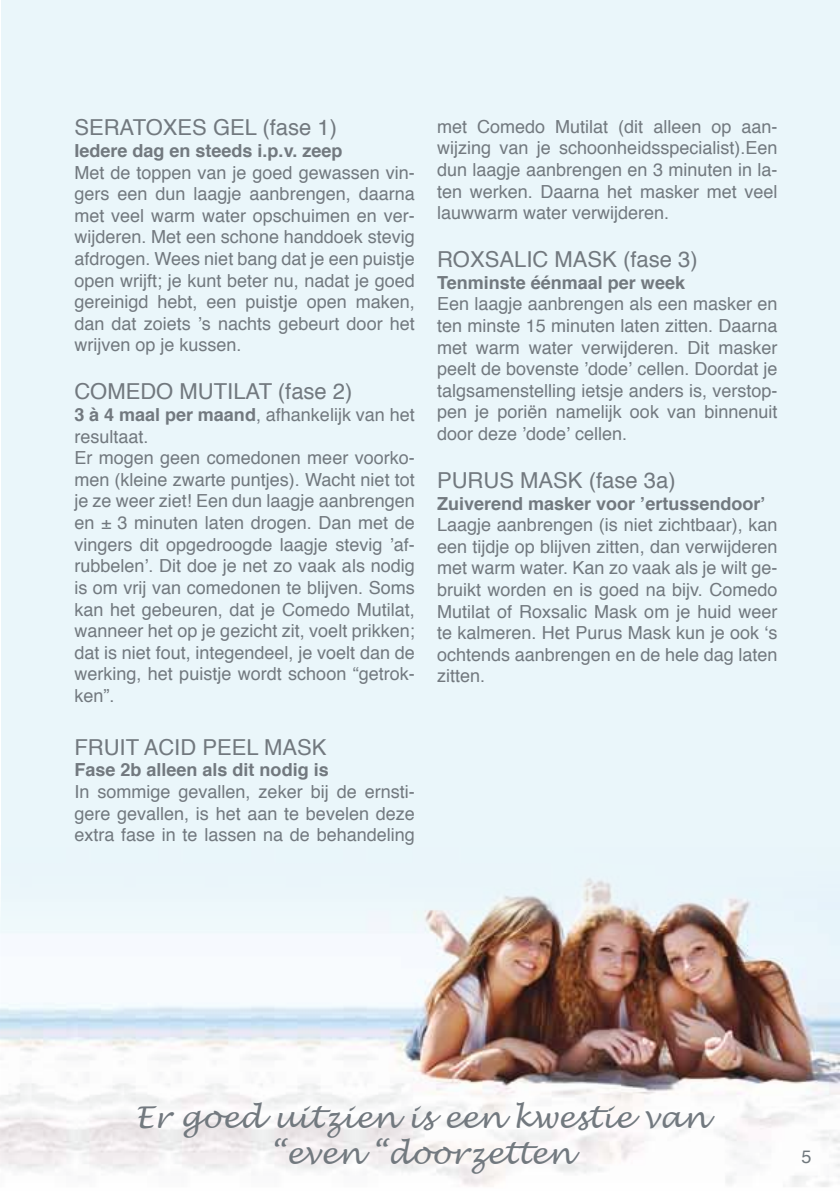
<style>
.page{position:relative;width:840px;height:1191px;background:#fff}
.page>*{position:absolute;margin:0;border:0;box-sizing:border-box;transform-origin:0 0}
.t1{font:italic 30px/36px "Lucida Handwriting";color:#72797f;text-align:center}
.t2{font:22px "Helvetica";color:#72797f}
.t3{font:18px/21.6px "Helvetica";color:#72797f;text-align:justify}
.t4{font:700 18px "Helvetica";color:#72797f}
.t5{font:18px "Helvetica";color:#70787d}
.s1{font-weight:700}
</style>
<div class="page">
<div style="left:1px;top:0;width:838px;height:1183px;background:#eaf6fa"></div>
<img style="left:0;top:878px;width:839px;height:309px">
<p class="t2" style="left:74px;top:111px;width:264px">SERATOXES GEL (fase 1)</p>
<p class="t4" style="left:74px;top:136px;width:269px">Iedere dag en steeds i.p.v. zeep</p>
<p class="t3" style="left:74px;top:162px;width:342px">Met de toppen van je goed gewassen vin&shy;gers een dun laagje aanbrengen, daarna met veel warm water opschuimen en ver&shy;wijderen. Met een schone handdoek stevig afdrogen. Wees niet bang dat je een puistje open wrijft; je kunt beter nu, nadat je goed gereinigd hebt, een puistje open maken, dan dat zoiets ’s nachts gebeurt door het wrijven op je kussen.</p>
<p class="t2" style="left:74px;top:375px;width:279px">COMEDO MUTILAT (fase 2)</p>
<p class="t3" style="left:74px;top:404px;width:342px;text-align:left"><span class="s1">3 à 4 maal per maand</span>, afhankelijk van het resultaat.<br>Er mogen geen comedonen meer voorko&shy;men (kleine zwarte puntjes). Wacht niet tot je ze weer ziet! Een dun laagje aanbrengen en ± 3 minuten laten drogen. Dan met de vingers dit opgedroogde laagje stevig ’af&shy;rubbelen’. Dit doe je net zo vaak als nodig is om vrij van comedonen te blijven. Soms kan het gebeuren, dat je Comedo Mutilat, wanneer het op je gezicht zit, voelt prikken; dat is niet fout, integendeel, je voelt dan de werking, het puistje wordt schoon “getrok&shy;ken”.</p>
<p class="t2" style="left:74px;top:730px;width:253px">FRUIT ACID PEEL MASK</p>
<p class="t4" style="left:74px;top:755px;width:256px">Fase 2b alleen als dit nodig is</p>
<p class="t3" style="left:74px;top:781px;width:342px">In sommige gevallen, zeker bij de ernsti&shy;gere gevallen, is het aan te bevelen deze extra fase in te lassen na de behandeling</p>
<p class="t3" style="left:437px;top:116px;width:342px">met Comedo Mutilat (dit alleen op aan&shy;wijzing van je schoonheidsspecialist).Een dun laagje aanbrengen en 3 minuten in la&shy;ten werken. Daarna het masker met veel lauwwarm water verwijderen.</p>
<p class="t2" style="left:437px;top:242px;width:262px">ROXSALIC MASK (fase 3)</p>
<p class="t4" style="left:437px;top:268px;width:249px">Tenminste éénmaal per week</p>
<p class="t3" style="left:437px;top:294px;width:342px">Een laagje aanbrengen als een masker en ten minste 15 minuten laten zitten. Daarna met warm water verwijderen. Dit masker peelt de bovenste ’dode’ cellen. Doordat je talgsamenstelling ietsje anders is, verstop&shy;pen je poriën namelijk ook van binnenuit door deze ’dode’ cellen.</p>
<p class="t2" style="left:437px;top:463px;width:240px">PURUS MASK (fase 3a)</p>
<p class="t4" style="left:437px;top:489px;width:330px">Zuiverend masker voor ’ertussendoor’</p>
<p class="t3" style="left:437px;top:514px;width:342px">Laagje aanbrengen (is niet zichtbaar), kan een tijdje op blijven zitten, dan verwijderen met warm water. Kan zo vaak als je wilt ge&shy;bruikt worden en is goed na bijv. Comedo Mutilat of Roxsalic Mask om je huid weer te kalmeren. Het Purus Mask kun je ook ‘s ochtends aanbrengen en de hele dag laten zitten.</p>
<h1 class="t1" style="left:135px;top:1101px;width:573px">Er goed uitzien is een kwestie van “even “doorzetten</h1>
<p class="t5" style="left:801px;top:1142px;width:12px">5</p>
</div>
